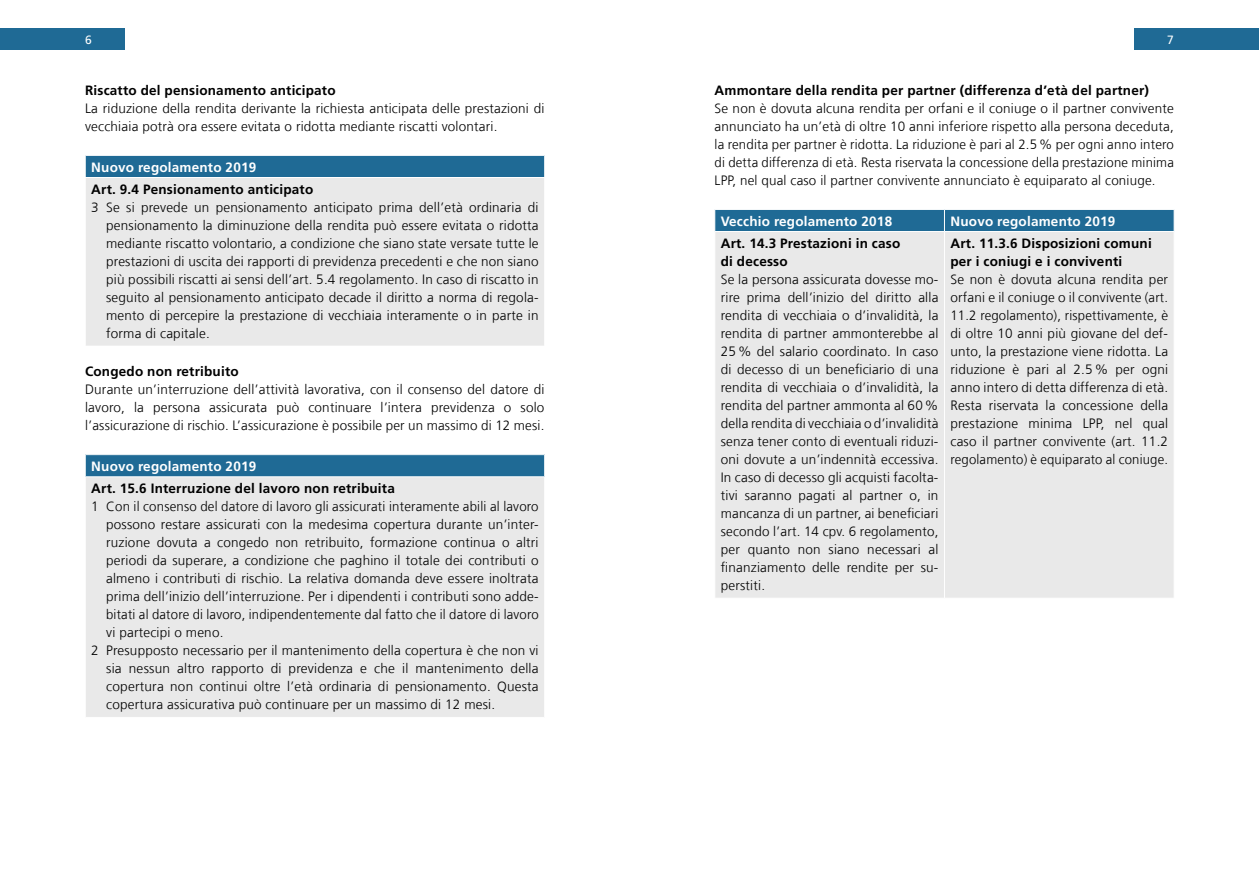
<style>
.page{position:relative;width:1259px;height:893px;background:#fff}
.page>*{position:absolute;margin:0;border:0;box-sizing:border-box;transform-origin:0 0}
.t1{font:300 13.5px/18px "Frutiger LT Com";letter-spacing:.015em;color:#000;text-align:justify}
.t2{font:700 13.5px/18px "Frutiger LT Com";letter-spacing:.015em;color:#000}
.t3{font:700 13.5px "Frutiger LT Com";letter-spacing:.015em;color:#fff}
.t4{font:12px "Frutiger LT Com";color:#fff}
</style>
<div class="page">
<div style="left:0;top:29px;width:125px;height:21px;background:#1f6a95"></div>
<div style="left:1134px;top:29px;width:125px;height:21px;background:#1f6a95"></div>
<div style="left:715px;top:232px;width:459px;height:366px;background:#e9e9e9"></div>
<hr style="left:944px;top:232px;width:1px;height:366px;background:#fff">
<div style="left:714px;top:209px;width:461px;height:22px;background:#1f6a95"></div>
<div style="left:85px;top:155px;width:459px;height:23px;background:#1f6a95"></div>
<div style="left:85px;top:178px;width:459px;height:168px;background:#e9e9e9"></div>
<hr style="left:85px;top:178px;width:1px;height:168px;background:#fff">
<hr style="left:85px;top:155px;width:460px;height:1px;background:#fff">
<svg style="left:85px;top:156px;width:1px;height:21px"></svg>
<svg style="left:544px;top:156px;width:1px;height:21px"></svg>
<hr style="left:85px;top:177px;width:460px;height:1px;background:#fff">
<div style="left:85px;top:455px;width:459px;height:22px;background:#1f6a95"></div>
<div style="left:85px;top:477px;width:459px;height:240px;background:#e9e9e9"></div>
<hr style="left:85px;top:477px;width:1px;height:240px;background:#fff">
<svg style="left:85px;top:455px;width:1px;height:21px"></svg>
<svg style="left:544px;top:455px;width:1px;height:21px"></svg>
<hr style="left:85px;top:476px;width:460px;height:1px;background:#fff">
<p class="t4" style="left:85px;top:33px;width:8px">6</p>
<p class="t4" style="left:1167px;top:33px;width:8px">7</p>
<p class="t2" style="left:85px;top:81px;width:252px">Riscatto del pensionamento anticipato</p>
<p class="t1" style="left:85px;top:99px;width:461px">La riduzione della rendita derivante la richiesta anticipata delle prestazioni di vecchiaia potrà ora essere evitata o ridotta mediante riscatti volontari.</p>
<p class="t3" style="left:91px;top:159px;width:166px">Nuovo regolamento 2019</p>
<p class="t2" style="left:91px;top:180px;width:223px">Art. 9.4 Pensionamento anticipato</p>
<p class="t1" style="left:106px;top:198px;width:434px;text-indent:-15px">3 Se si prevede un pensionamento anticipato prima dell’età ordinaria di pensionamento la diminuzione della rendita può essere evitata o ridotta mediante riscatto volontario, a condizione che siano state versate tutte le prestazioni di uscita dei rapporti di previdenza precedenti e che non siano più possibili riscatti ai sensi dell’art. 5.4 regolamento. In caso di riscatto in seguito al pensionamento anticipato decade il diritto a norma di regola&shy;mento di percepire la prestazione di vecchiaia interamente o in parte in forma di capitale.</p>
<p class="t2" style="left:85px;top:363px;width:155px">Congedo non retribuito</p>
<p class="t1" style="left:85px;top:381px;width:461px">Durante un’interruzione dell’attività lavorativa, con il consenso del datore di lavoro, la persona assicurata può continuare l’intera previdenza o solo l’assicurazione di rischio. L’assicurazione è possibile per un massimo di 12 mesi.</p>
<p class="t3" style="left:91px;top:458px;width:166px">Nuovo regolamento 2019</p>
<p class="t2" style="left:91px;top:479px;width:305px">Art. 15.6 Interruzione del lavoro non retribuita</p>
<p class="t1" style="left:91px;top:497px;width:449px">1 Con il consenso del datore di lavoro gli assicurati interamente abili al lavoro</p>
<p class="t1" style="left:106px;top:515px;width:434px">possono restare assicurati con la medesima copertura durante un’inter-</p>
<p class="t1" style="left:106px;top:533px;width:434px">ruzione dovuta a congedo non retribuito, formazione continua o altri</p>
<p class="t1" style="left:106px;top:551px;width:434px">periodi da superare, a condizione che paghino il totale dei contributi o</p>
<p class="t1" style="left:106px;top:569px;width:434px">almeno i contributi di rischio. La relativa domanda deve essere inoltrata</p>
<p class="t1" style="left:106px;top:587px;width:434px">prima dell’inizio dell’interruzione. Per i dipendenti i contributi sono adde-</p>
<p class="t1" style="left:106px;top:605px;width:434px">bitati al datore di lavoro, indipendentemente dal fatto che il datore di lavoro</p>
<p class="t1" style="left:106px;top:623px;width:119px">vi partecipi o meno.</p>
<p class="t1" style="left:91px;top:641px;width:449px">2 Presupposto necessario per il mantenimento della copertura è che non vi</p>
<p class="t1" style="left:106px;top:659px;width:434px">sia nessun altro rapporto di previdenza e che il mantenimento della</p>
<p class="t1" style="left:106px;top:677px;width:434px">copertura non continui oltre l’età ordinaria di pensionamento. Questa</p>
<p class="t1" style="left:106px;top:695px;width:390px">copertura assicurativa può continuare per un massimo di 12 mesi.</p>
<p class="t2" style="left:714px;top:81px;width:436px">Ammontare della rendita per partner (differenza d’età del partner)</p>
<p class="t1" style="left:714px;top:99px;width:461px">Se non è dovuta alcuna rendita per orfani e il coniuge o il partner convivente annunciato ha un’età di oltre 10 anni inferiore rispetto alla persona deceduta, la rendita per partner è ridotta. La riduzione è pari al 2.5% per ogni anno intero di detta differenza di età. Resta riservata la concessione della prestazione minima LPP, nel qual caso il partner convivente annunciato è equiparato al coniuge.</p>
<p class="t3" style="left:721px;top:213px;width:173px">Vecchio regolamento 2018</p>
<p class="t3" style="left:950px;top:213px;width:166px">Nuovo regolamento 2019</p>
<p class="t2" style="left:721px;top:234px;width:181px">Art. 14.3 Prestazioni in caso di decesso</p>
<p class="t1" style="left:721px;top:270px;width:219px">Se la persona assicurata dovesse mo&shy;rire prima dell’inizio del diritto alla rendita di vecchiaia o d’invalidità, la rendita di partner ammonterebbe al 25% del salario coordinato. In caso di decesso di un beneficiario di una rendita di vecchiaia o d’invalidità, la rendita del partner ammonta al 60% della rendita di vecchiaia o d’invalidità senza tener conto di eventuali riduzi&shy;oni dovute a un’indennità eccessiva.<br>In caso di decesso gli acquisti facolta&shy;tivi saranno pagati al partner o, in mancanza di un partner, ai beneficiari secondo l’art. 14 cpv. 6 regolamento, per quanto non siano necessari al finanziamento delle rendite per su&shy;perstiti.</p>
<p class="t2" style="left:950px;top:234px;width:203px">Art. 11.3.6 Disposizioni comuni per i coniugi e i conviventi</p>
<p class="t1" style="left:950px;top:270px;width:219px">Se non è dovuta alcuna rendita per orfani e il coniuge o il convivente (art.<br>11.2 regolamento), rispettivamente, è di oltre 10 anni più giovane del def&shy;unto, la prestazione viene ridotta. La riduzione è pari al 2.5% per ogni anno intero di detta differenza di età.<br>Resta riservata la concessione della prestazione minima LPP, nel qual caso il partner convivente (art. 11.2 regolamento) è equiparato al coniuge.</p>
</div>
